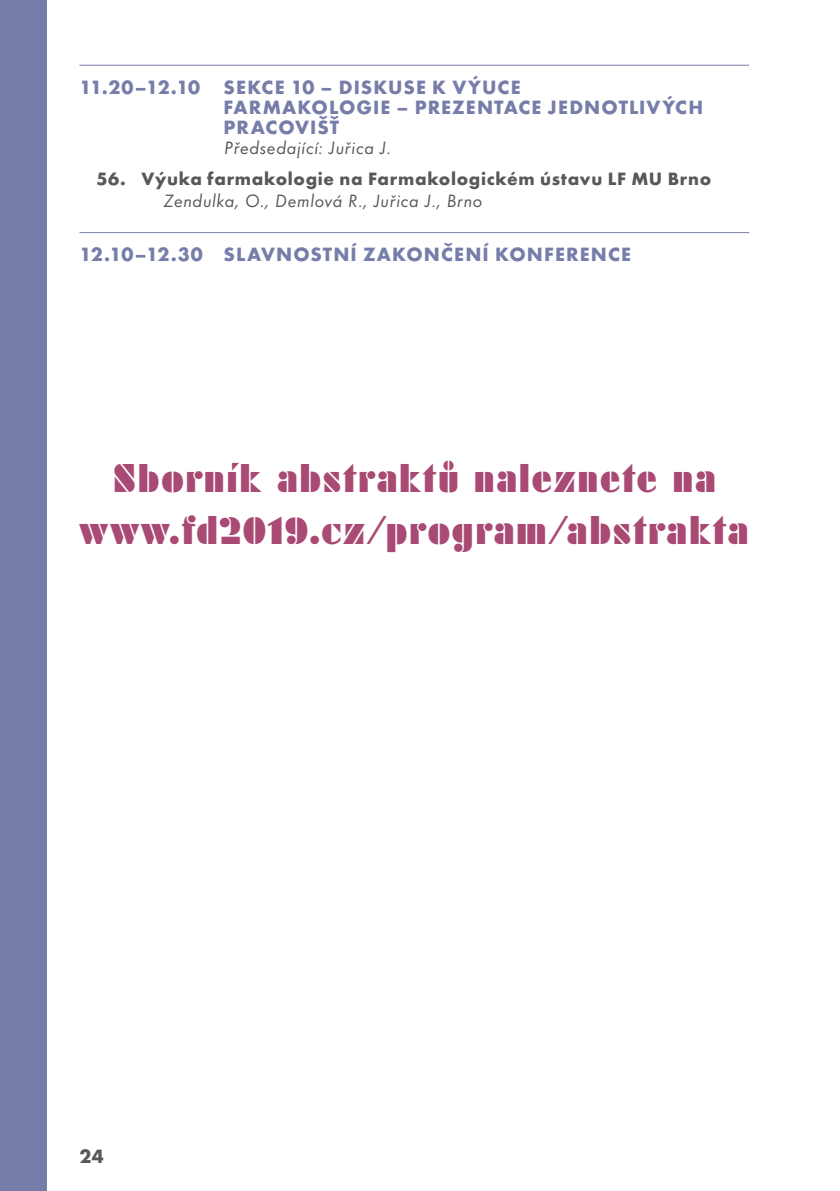
<style>
.page{position:relative;width:840px;height:1191px;background:#fff}
.page>*{position:absolute;margin:0;border:0;box-sizing:border-box;transform-origin:0 0}
.Nadpis{font:900 42px/51.6px "Futura DOT Stencil";letter-spacing:.03em;color:#a94a74;text-align:center}
.SEKCE_Pátek{font:700 20px/20px "Futura TOT";letter-spacing:.05em;color:#767da9}
.t1{font:700 20px "Futura TOT";color:#57585a}
.t2{font:700 18.6px "Futura TOT";letter-spacing:.035em;color:#57585a}
.AUTOR{font:18.6px "Futura TOT Book Obli";letter-spacing:.03em;color:#57585a}
.PŘEDSEDAJÍCÍ{font:18.6px "Futura TOT Book Obli";letter-spacing:.035em;color:#57585a}
</style>
<div class="page">
<hr style="left:79px;top:65px;width:669px;height:1px;background:#767da9">
<hr style="left:79px;top:232px;width:669px;height:1px;background:#767da9">
<div style="left:0;top:0;width:46px;height:1191px;background:#767da9"></div>
<p class="SEKCE_Pátek" style="left:223px;top:77px;width:481px;text-indent:-144px">11.20–12.10 SEKCE 10 – DISKUSE K VÝUCE<br>FARMAKOLOGIE – PREZENTACE JEDNOTLIVÝCH<br>PRACOVIŠŤ</p>
<p class="PŘEDSEDAJÍCÍ" style="left:224px;top:137px;width:168px">Předsedající: Juřica J.</p>
<p class="t2" style="left:96px;top:168px;width:616px">56. Výuka farmakologie na Farmakologickém ústavu LF MU Brno</p>
<p class="AUTOR" style="left:163px;top:190px;width:320px">Zendulka, O., Demlová R., Juřica J., Brno</p>
<p class="SEKCE_Pátek" style="left:79px;top:244px;width:553px">12.10–12.30 SLAVNOSTNÍ ZAKONČENÍ KONFERENCE</p>
<p class="Nadpis" style="left:80px;top:452px;width:670px">Sborník abstraktů naleznete na www.fd2019.cz/program/abstrakta</p>
<p class="t1" style="left:79px;top:1144px;width:26px">24</p>
</div>
